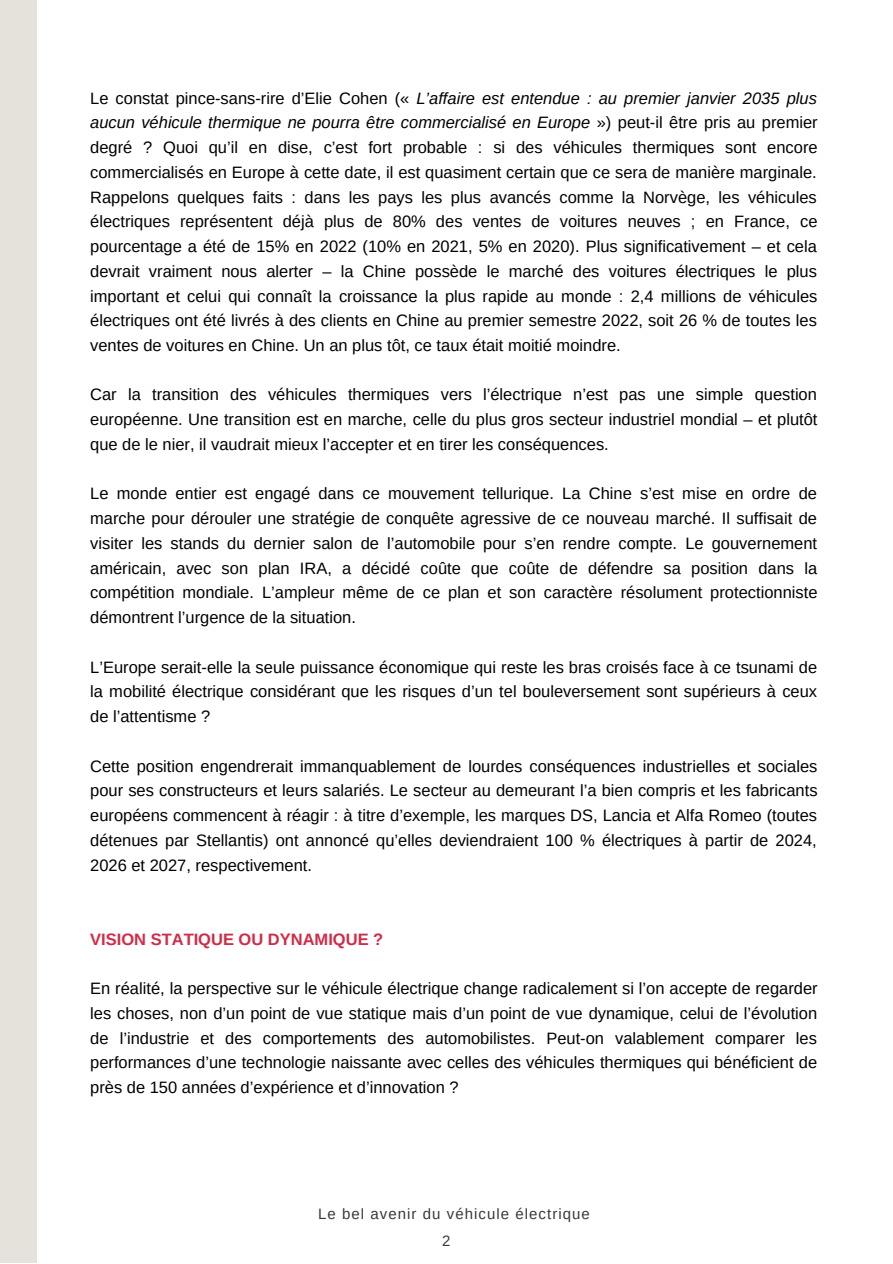
<style>
.page{position:relative;width:893px;height:1264px;background:#fff}
.page>*{position:absolute;margin:0;border:0;box-sizing:border-box;transform-origin:0 0}
.t1{font:16.5px/24.8px "Arimo";color:#000;text-align:justify}
.t2{font:700 16.5px "Arimo";color:#d12b47}
.t3{font:15px "Arimo";letter-spacing:.07em;color:#393939}
.s1{font-style:italic}
</style>
<div class="page">
<div style="left:0;top:0;width:36px;height:1262px;background:#e4e2da"></div>
<p class="t1" style="left:90px;top:85px;width:729px">Le constat pince-sans-rire d’Elie Cohen (« <span class="s1">L’affaire est entendue : au premier janvier 2035 plus aucun véhicule thermique ne pourra être commercialisé en Europe</span> ») peut-il être pris au premier degré ? Quoi qu’il en dise, c’est fort probable : si des véhicules thermiques sont encore commercialisés en Europe à cette date, il est quasiment certain que ce sera de manière marginale.<br>Rappelons quelques faits : dans les pays les plus avancés comme la Norvège, les véhicules électriques représentent déjà plus de 80% des ventes de voitures neuves ; en France, ce pourcentage a été de 15% en 2022 (10% en 2021, 5% en 2020). Plus significativement – et cela devrait vraiment nous alerter – la Chine possède le marché des voitures électriques le plus important et celui qui connaît la croissance la plus rapide au monde : 2,4 millions de véhicules électriques ont été livrés à des clients en Chine au premier semestre 2022, soit 26 % de toutes les ventes de voitures en Chine. Un an plus tôt, ce taux était moitié moindre.</p>
<p class="t1" style="left:90px;top:382px;width:728px">Car la transition des véhicules thermiques vers l’électrique n’est pas une simple question européenne. Une transition est en marche, celle du plus gros secteur industriel mondial – et plutôt que de le nier, il vaudrait mieux l’accepter et en tirer les conséquences.</p>
<p class="t1" style="left:90px;top:481px;width:728px">Le monde entier est engagé dans ce mouvement tellurique. La Chine s’est mise en ordre de marche pour dérouler une stratégie de conquête agressive de ce nouveau marché. Il suffisait de visiter les stands du dernier salon de l’automobile pour s’en rendre compte. Le gouvernement américain, avec son plan IRA, a décidé coûte que coûte de défendre sa position dans la compétition mondiale. L’ampleur même de ce plan et son caractère résolument protectionniste démontrent l’urgence de la situation.</p>
<p class="t1" style="left:90px;top:654px;width:728px">L’Europe serait-elle la seule puissance économique qui reste les bras croisés face à ce tsunami de la mobilité électrique considérant que les risques d’un tel bouleversement sont supérieurs à ceux de l’attentisme ?</p>
<p class="t1" style="left:90px;top:753px;width:728px">Cette position engendrerait immanquablement de lourdes conséquences industrielles et sociales pour ses constructeurs et leurs salariés. Le secteur au demeurant l’a bien compris et les fabricants européens commencent à réagir : à titre d’exemple, les marques DS, Lancia et Alfa Romeo (toutes détenues par Stellantis) ont annoncé qu’elles deviendraient 100 % électriques à partir de 2024, 2026 et 2027, respectivement.</p>
<p class="t2" style="left:90px;top:929px;width:294px">VISION STATIQUE OU DYNAMIQUE ?</p>
<p class="t1" style="left:90px;top:976px;width:729px">En réalité, la perspective sur le véhicule électrique change radicalement si l’on accepte de regarder les choses, non d’un point de vue statique mais d’un point de vue dynamique, celui de l’évolution de l’industrie et des comportements des automobilistes. Peut-on valablement comparer les performances d’une technologie naissante avec celles des véhicules thermiques qui bénéficient de près de 150 années d’expérience et d’innovation ?</p>
<p class="t3" style="left:318px;top:1205px;width:273px">Le bel avenir du véhicule électrique</p>
<p class="t3" style="left:442px;top:1232px;width:10px">2</p>
</div>
